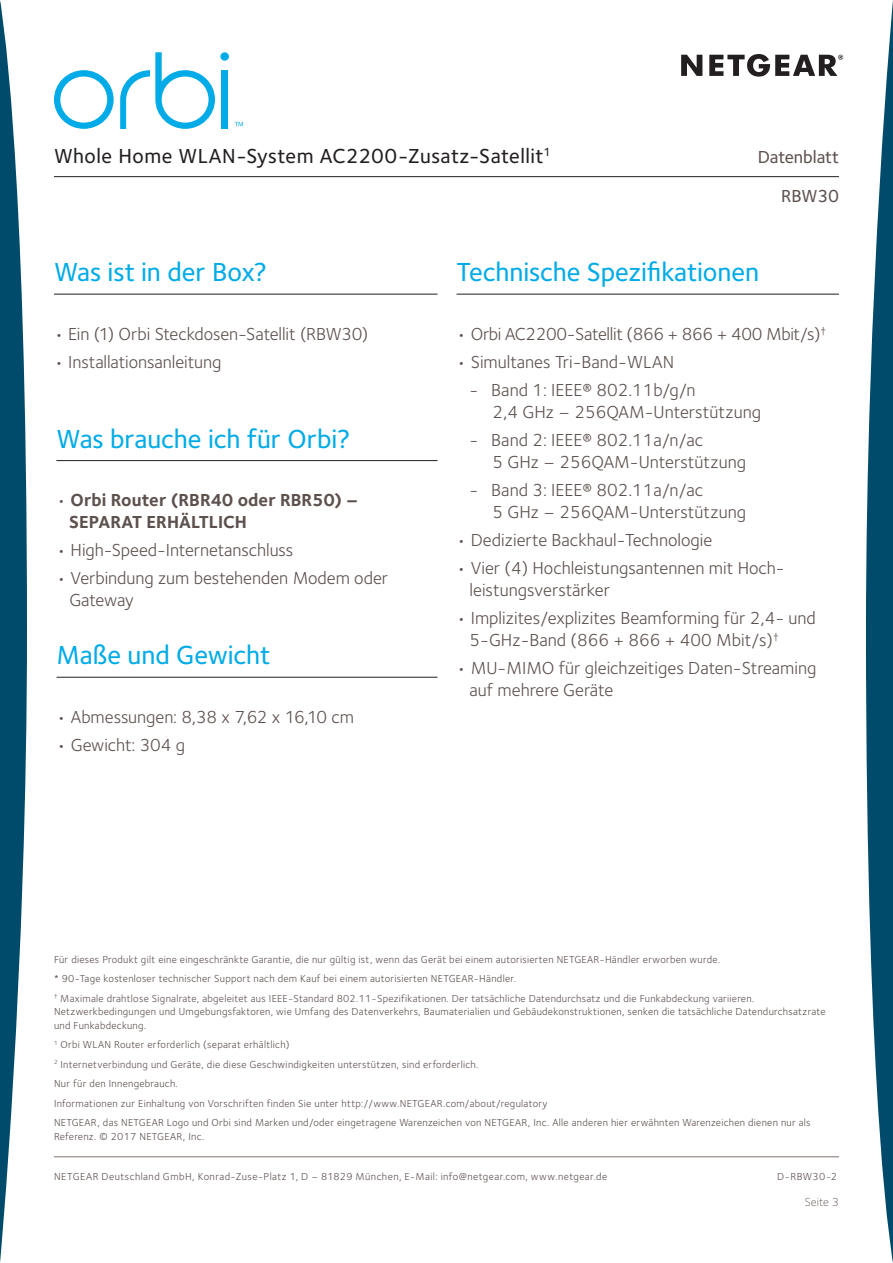
<style>
.page{position:relative;width:893px;height:1263px;background:#fff}
.page>*{position:absolute;margin:0;border:0;box-sizing:border-box;transform-origin:0 0}
.t1{font:500 27px "Foundry Sterling";letter-spacing:-.005em;color:#00abe7}
.t2{font:500 21px "Foundry Sterling";letter-spacing:.02em;color:#231f20}
.t3{font:18px/21.6px "Foundry Sterling";color:#5d514e}
.t4{font:700 18px/21.6px "Foundry Sterling";color:#5d514e}
.t5{font:18px "Foundry Sterling";letter-spacing:-.02em;color:#5d514e}
.t6{font:500 18px "Foundry Sterling";letter-spacing:-.005em;color:#5d514e}
.t7{font:300 12px "Foundry Sterling";letter-spacing:.01em;color:#5d514e}
.t8{font:10.5px/19.5px "Foundry Sterling";letter-spacing:.025em;color:#5d514e}
.t9{font:10.5px "Foundry Sterling";letter-spacing:.045em;color:#5d514e}
.s1{font-weight:400}
</style>
<div class="page">
<hr style="left:54px;top:176px;width:785px;height:1px;background:#231f20">
<svg style="left:0;top:0;width:27px;height:1263px"></svg>
<svg style="left:866px;top:0;width:27px;height:1263px"></svg>
<svg style="left:681px;top:55px;width:21px;height:21px"></svg>
<svg style="left:709px;top:54px;width:134px;height:23px"></svg>
<svg style="left:235px;top:122px;width:8px;height:4px"></svg>
<svg style="left:120px;top:52px;width:95px;height:77px"></svg>
<div style="left:221px;top:70px;width:7px;height:59px;background:#00abe7"></div>
<div style="left:220px;top:52px;width:9px;height:9px;background:#00abe7;border-radius:50%"></div>
<svg style="left:54px;top:70px;width:60px;height:59px"></svg>
<hr style="left:54px;top:294px;width:383px;height:1px;background:#231f20">
<hr style="left:457px;top:294px;width:382px;height:1px;background:#231f20">
<hr style="left:54px;top:1156px;width:785px;height:1px;background:#7d716c">
<hr style="left:57px;top:677px;width:380px;height:1px;background:#231f20">
<hr style="left:56px;top:460px;width:381px;height:1px;background:#231f20">
<h2 class="t2" style="left:54px;top:143px;width:498px">Whole Home WLAN-System AC2200-Zusatz-Satellit<sup>1</sup></h2>
<h3 class="t6" style="left:758px;top:146px;width:83px">Datenblatt</h3>
<h3 class="t6" style="left:781px;top:185px;width:59px">RBW30</h3>
<h1 class="t1" style="left:54px;top:256px;width:215px">Was ist in der Box?</h1>
<h3 class="t3" style="left:54px;top:323px;width:316px">• Ein (1) Orbi Steckdosen-Satellit (RBW30)</h3>
<h3 class="t3" style="left:54px;top:352px;width:169px">• Installationsanleitung</h3>
<h1 class="t1" style="left:56px;top:423px;width:296px">Was brauche ich für Orbi?</h1>
<h3 class="t4" style="left:69px;top:490px;width:291px;text-indent:-13px"><span class="s1">•</span> Orbi Router (RBR40 oder RBR50) –<br>SEPARAT ERHÄLTLICH</h3>
<h3 class="t3" style="left:56px;top:539px;width:239px">• High-Speed-Internetanschluss</h3>
<h3 class="t3" style="left:69px;top:568px;width:320px;text-indent:-13px">• Verbindung zum bestehenden Modem oder<br>Gateway</h3>
<h1 class="t1" style="left:57px;top:639px;width:215px">Maße und Gewicht</h1>
<h3 class="t3" style="left:57px;top:706px;width:299px">• Abmessungen: 8,38 x 7,62 x 16,10 cm</h3>
<h3 class="t3" style="left:57px;top:734px;width:130px">• Gewicht: 304 g</h3>
<h1 class="t1" style="left:457px;top:256px;width:304px">Technische Spezifikationen</h1>
<h3 class="t5" style="left:457px;top:323px;width:371px">• Orbi AC2200-Satellit (866 + 866 + 400 Mbit/s)<sup>†</sup></h3>
<h3 class="t3" style="left:457px;top:351px;width:219px">• Simultanes Tri-Band-WLAN</h3>
<h3 class="t3" style="left:493px;top:380px;width:270px;text-indent:-23px">- Band 1: IEEE® 802.11b/g/n<br>2,4 GHz – 256QAM-Unterstützung</h3>
<h3 class="t3" style="left:493px;top:429px;width:255px;text-indent:-23px">- Band 2: IEEE® 802.11a/n/ac<br>5 GHz – 256QAM-Unterstützung</h3>
<h3 class="t3" style="left:493px;top:479px;width:255px;text-indent:-23px">- Band 3: IEEE® 802.11a/n/ac<br>5 GHz – 256QAM-Unterstützung</h3>
<h3 class="t3" style="left:457px;top:529px;width:257px">• Dedizierte Backhaul-Technologie</h3>
<h3 class="t3" style="left:469px;top:558px;width:317px;text-indent:-13px">• Vier (4) Hochleistungsantennen mit Hoch&shy;leistungsverstärker</h3>
<h3 class="t3" style="left:469px;top:608px;width:348px;text-indent:-13px">• Implizites/explizites Beamforming für 2,4- und<br>5-GHz-Band (866 + 866 + 400 Mbit/s)<sup>†</sup></h3>
<h3 class="t3" style="left:469px;top:658px;width:348px;text-indent:-13px">• MU-MIMO für gleichzeitiges Daten-Streaming auf mehrere Geräte</h3>
<p class="t8" style="left:54px;top:950px;width:702px">Für dieses Produkt gilt eine eingeschränkte Garantie, die nur gültig ist, wenn das Gerät bei einem autorisierten NETGEAR-Händler erworben wurde.<br>* 90-Tage kostenloser technischer Support nach dem Kauf bei einem autorisierten NETGEAR-Händler.<br><sup>†</sup> Maximale drahtlose Signalrate, abgeleitet aus IEEE-Standard 802.11-Spezifikationen. Der tatsächliche Datendurchsatz und die Funkabdeckung variieren.</p>
<p class="t8" style="left:54px;top:1005px;width:773px;line-height:13.5px">Netzwerkbedingungen und Umgebungsfaktoren, wie Umfang des Datenverkehrs, Baumaterialien und Gebäudekonstruktionen, senken die tatsächliche Datendurchsatzrate und Funkabdeckung.</p>
<p class="t8" style="left:54px;top:1035px;width:758px"><sup>1</sup> Orbi WLAN Router erforderlich (separat erhältlich)<br><sup>2</sup> Internetverbindung und Geräte, die diese Geschwindigkeiten unterstützen, sind erforderlich.<br>Nur für den Innengebrauch.<br>Informationen zur Einhaltung von Vorschriften finden Sie unter http://www.NETGEAR.com/about/regulatory<br>NETGEAR, das NETGEAR Logo und Orbi sind Marken und/oder eingetragene Warenzeichen von NETGEAR, Inc. Alle anderen hier erwähnten Warenzeichen dienen nur als</p>
<p class="t8" style="left:54px;top:1126px;width:152px">Referenz. © 2017 NETGEAR, Inc.</p>
<p class="t9" style="left:54px;top:1170px;width:555px">NETGEAR Deutschland GmbH, Konrad-Zuse-Platz 1, D – 81829 München, E-Mail: info@netgear.com, www.netgear.de</p>
<p class="t8" style="left:777px;top:1167px;width:61px">D-RBW30-2</p>
<p class="t7" style="left:805px;top:1195px;width:36px">Seite 3</p>
</div>
